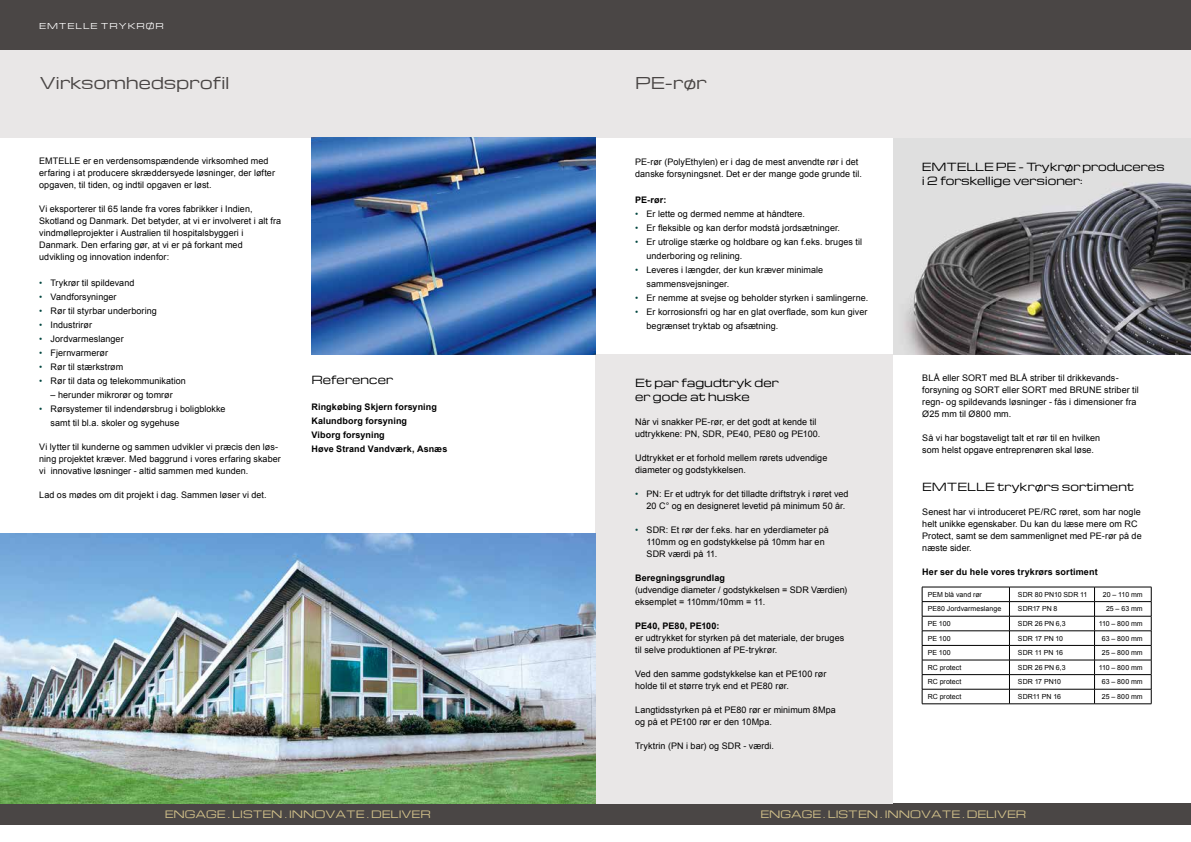
<style>
.page{position:relative;width:1191px;height:842px;background:#fff}
.page>*{position:absolute;margin:0;border:0;box-sizing:border-box;transform-origin:0 0}
.t1{font:16px "Michroma";letter-spacing:.005em;color:#4a4645}
.t2{font:11px/14px "Michroma";color:#000}
.t3{font:10px "Michroma";color:#d4c38b}
.t4{font:9px/12px "Arial";letter-spacing:.005em;color:#000}
.t5{font:700 9px/14px "Arial";letter-spacing:.01em;color:#000}
.t6{font:8px "Michroma";letter-spacing:.115em;color:#fff}
.t7{font:7px "Arial";letter-spacing:.005em;color:#000}
.s1{color:#00463f}
</style>
<div class="page">
<div style="left:0;top:804px;width:609px;height:21px;background:#4a4645"></div>
<div style="left:581px;top:804px;width:610px;height:21px;background:#4a4645"></div>
<img style="left:893px;top:138px;width:298px;height:216px">
<div style="left:0;top:49px;width:595px;height:89px;background:#e9e7e7"></div>
<div style="left:595px;top:49px;width:596px;height:89px;background:#e9e7e7"></div>
<div style="left:595px;top:354px;width:298px;height:450px;background:#e9e7e7"></div>
<div style="left:0;top:0;width:1191px;height:49px;background:#4a4645"></div>
<img style="left:0;top:533px;width:595px;height:271px">
<hr style="left:922px;top:587px;width:87px;height:1px;background:#000">
<hr style="left:1009px;top:587px;width:85px;height:1px;background:#000">
<hr style="left:1094px;top:587px;width:57px;height:1px;background:#000">
<hr style="left:922px;top:601px;width:87px;height:1px;background:#000">
<hr style="left:1009px;top:601px;width:85px;height:1px;background:#000">
<hr style="left:1094px;top:601px;width:57px;height:1px;background:#000">
<hr style="left:922px;top:616px;width:87px;height:1px;background:#000">
<hr style="left:1009px;top:616px;width:85px;height:1px;background:#000">
<hr style="left:1094px;top:616px;width:57px;height:1px;background:#000">
<hr style="left:922px;top:631px;width:87px;height:1px;background:#000">
<hr style="left:1009px;top:631px;width:85px;height:1px;background:#000">
<hr style="left:1094px;top:631px;width:57px;height:1px;background:#000">
<hr style="left:922px;top:645px;width:87px;height:1px;background:#000">
<hr style="left:1009px;top:645px;width:85px;height:1px;background:#000">
<hr style="left:1094px;top:645px;width:57px;height:1px;background:#000">
<hr style="left:922px;top:660px;width:87px;height:1px;background:#000">
<hr style="left:1009px;top:660px;width:85px;height:1px;background:#000">
<hr style="left:1094px;top:660px;width:57px;height:1px;background:#000">
<hr style="left:922px;top:674px;width:87px;height:1px;background:#000">
<hr style="left:1009px;top:674px;width:85px;height:1px;background:#000">
<hr style="left:1094px;top:674px;width:57px;height:1px;background:#000">
<hr style="left:922px;top:689px;width:87px;height:1px;background:#000">
<svg style="left:922px;top:587px;width:1px;height:117px"></svg>
<hr style="left:1009px;top:689px;width:85px;height:1px;background:#000">
<svg style="left:1009px;top:587px;width:1px;height:117px"></svg>
<hr style="left:1094px;top:689px;width:57px;height:1px;background:#000">
<svg style="left:1094px;top:587px;width:1px;height:117px"></svg>
<svg style="left:1151px;top:587px;width:1px;height:117px"></svg>
<hr style="left:922px;top:704px;width:87px;height:1px;background:#000">
<hr style="left:1009px;top:704px;width:85px;height:1px;background:#000">
<hr style="left:1094px;top:704px;width:57px;height:1px;background:#000">
<img style="left:311px;top:138px;width:284px;height:216px">
<p class="t6" style="left:39px;top:22px;width:126px">EMTELLE TRYKRØR</p>
<h1 class="t1" style="left:40px;top:74px;width:191px">Virksomhedsprofil</h1>
<h1 class="t1" style="left:635px;top:74px;width:73px">PE-rør</h1>
<p class="t4" style="left:39px;top:155px;width:237px">EMTELLE er en verdensomspændende virksomhed med erfaring i at producere skræddersyede løsninger, der løfter opgaven, til tiden, og indtil opgaven er løst.</p>
<p class="t4" style="left:39px;top:203px;width:243px">Vi eksporterer til 65 lande fra vores fabrikker i Indien, Skotland og Danmark. Det betyder, at vi er involveret i alt fra vindmølleprojekter i Australien til hospitalsbyggeri i Danmark. Den erfaring gør, at vi er på forkant med<br>udvikling og innovation indenfor:</p>
<p class="t4" style="left:39px;top:277px;width:97px"><span class="s1">•</span> Trykrør til spildevand</p>
<p class="t4" style="left:39px;top:291px;width:79px"><span class="s1">•</span> Vandforsyninger</p>
<p class="t4" style="left:39px;top:305px;width:119px"><span class="s1">•</span> Rør til styrbar underboring</p>
<p class="t4" style="left:39px;top:319px;width:54px"><span class="s1">•</span> Industrirør</p>
<p class="t4" style="left:39px;top:333px;width:86px"><span class="s1">•</span> Jordvarmeslanger</p>
<p class="t4" style="left:39px;top:347px;width:70px"><span class="s1">•</span> Fjernvarmerør</p>
<p class="t4" style="left:39px;top:361px;width:86px"><span class="s1">•</span> Rør til stærkstrøm</p>
<p class="t4" style="left:39px;top:375px;width:148px"><span class="s1">•</span> Rør til data og telekommunikation</p>
<p class="t4" style="left:51px;top:389px;width:124px">– herunder mikrorør og tomrør</p>
<p class="t4" style="left:51px;top:402px;width:176px;line-height:14px;text-indent:-11px"><span class="s1">•</span> Rørsystemer til indendørsbrug i boligblokke samt til bl.a. skoler og sygehuse</p>
<p class="t4" style="left:39px;top:441px;width:243px">Vi lytter til kunderne og sammen udvikler vi præcis den løs&shy;ning projektet kræver. Med baggrund i vores erfaring skaber vi innovative løsninger - altid sammen med kunden.</p>
<p class="t4" style="left:39px;top:489px;width:229px">Lad os mødes om dit projekt i dag. Sammen løser vi det.</p>
<p class="t2" style="left:311px;top:373px;width:83px">Referencer</p>
<p class="t5" style="left:311px;top:400px;width:137px">Ringkøbing Skjern forsyning<br>Kalundborg forsyning<br>Viborg forsyning<br>Høve Strand Vandværk, Asnæs</p>
<p class="t4" style="left:635px;top:156px;width:228px">PE-rør (PolyEthylen) er i dag de mest anvendte rør i det danske forsyningsnet. Det er der mange gode grunde til.</p>
<p class="t5" style="left:635px;top:193px;width:33px">PE-rør:</p>
<p class="t4" style="left:635px;top:208px;width:171px"><span class="s1">•</span> Er lette og dermed nemme at håndtere.</p>
<p class="t4" style="left:635px;top:222px;width:206px"><span class="s1">•</span> Er fleksible og kan derfor modstå jordsætninger.</p>
<p class="t4" style="left:646px;top:235px;width:217px;line-height:14px;text-indent:-11px"><span class="s1">•</span> Er utrolige stærke og holdbare og kan f.eks. bruges til underboring og relining.</p>
<p class="t4" style="left:646px;top:263px;width:178px;line-height:14px;text-indent:-11px"><span class="s1">•</span> Leveres i længder, der kun kræver minimale sammensvejsninger.</p>
<p class="t4" style="left:635px;top:292px;width:234px"><span class="s1">•</span> Er nemme at svejse og beholder styrken i samlingerne.</p>
<p class="t4" style="left:646px;top:305px;width:222px;line-height:14px;text-indent:-11px"><span class="s1">•</span> Er korrosionsfri og har en glat overflade, som kun giver begrænset tryktab og afsætning.</p>
<p class="t2" style="left:635px;top:376px;width:145px">Et par fagudtryk der er gode at huske</p>
<p class="t4" style="left:635px;top:416px;width:187px">Når vi snakker PE-rør, er det godt at kende til udtrykkene: PN, SDR, PE40, PE80 og PE100.</p>
<p class="t4" style="left:635px;top:452px;width:194px">Udtrykket er et forhold mellem rørets udvendige diameter og godstykkelsen.</p>
<p class="t4" style="left:646px;top:488px;width:203px;text-indent:-11px"><span class="s1">•</span> PN: Er et udtryk for det tilladte driftstryk i røret ved<br>20 C° og en designeret levetid på minimum 50 år.</p>
<p class="t4" style="left:646px;top:524px;width:184px;text-indent:-11px"><span class="s1">•</span> SDR: Et rør der f.eks. har en yderdiameter på<br>110mm og en godstykkelse på 10mm har en<br>SDR værdi på 11.</p>
<p class="t5" style="left:635px;top:571px;width:91px">Beregningsgrundlag</p>
<p class="t4" style="left:635px;top:584px;width:213px">(udvendige diameter / godstykkelsen = SDR Værdien) eksemplet = 110mm/10mm = 11.</p>
<p class="t5" style="left:635px;top:619px;width:86px">PE40, PE80, PE100:</p>
<p class="t4" style="left:635px;top:632px;width:211px">er udtrykket for styrken på det materiale, der bruges til selve produktionen af PE-trykrør.</p>
<p class="t4" style="left:635px;top:668px;width:193px">Ved den samme godstykkelse kan et PE100 rør holde til et større tryk end et PE80 rør.</p>
<p class="t4" style="left:635px;top:704px;width:202px">Langtidsstyrken på et PE80 rør er minimum 8Mpa og på et PE100 rør er den 10Mpa.</p>
<p class="t4" style="left:635px;top:740px;width:140px">Tryktrin (PN i bar) og SDR - værdi.</p>
<p class="t2" style="left:922px;top:161px;width:244px">EMTELLE PE - Trykrør produceres i 2 forskellige versioner:</p>
<p class="t4" style="left:922px;top:372px;width:218px">BLÅ eller SORT med BLÅ striber til drikkevands&shy;forsyning og SORT eller SORT med BRUNE striber til regn- og spildevands løsninger - fås i dimensioner fra Ø25 mm til Ø800 mm.</p>
<p class="t4" style="left:922px;top:432px;width:179px">Så vi har bogstaveligt talt et rør til en hvilken som helst opgave entreprenøren skal løse.</p>
<p class="t2" style="left:922px;top:480px;width:213px">EMTELLE trykrørs sortiment</p>
<p class="t4" style="left:922px;top:506px;width:221px">Senest har vi introduceret PE/RC røret, som har nogle helt unikke egenskaber. Du kan du læse mere om RC Protect, samt se dem sammenlignet med PE-rør på de næste sider.</p>
<p class="t5" style="left:922px;top:565px;width:177px">Her ser du hele vores trykrørs sortiment</p>
<p class="t7" style="left:927px;top:590px;width:56px">PEM blå vand rør</p>
<p class="t7" style="left:1018px;top:590px;width:71px">SDR 80 PN10 SDR 11</p>
<p class="t7" style="left:1103px;top:590px;width:41px">20 – 110 mm</p>
<p class="t7" style="left:927px;top:604px;width:75px">PE80 Jordvarmeslange</p>
<p class="t7" style="left:1018px;top:604px;width:41px">SDR17 PN 8</p>
<p class="t7" style="left:1106px;top:604px;width:38px">25 – 63 mm</p>
<p class="t7" style="left:927px;top:619px;width:24px">PE 100</p>
<p class="t7" style="left:1018px;top:619px;width:49px">SDR 26 PN 6,3</p>
<p class="t7" style="left:1098px;top:619px;width:46px">110 – 800 mm</p>
<p class="t7" style="left:927px;top:634px;width:24px">PE 100</p>
<p class="t7" style="left:1018px;top:634px;width:47px">SDR 17 PN 10</p>
<p class="t7" style="left:1101px;top:634px;width:42px">63 – 800 mm</p>
<p class="t7" style="left:927px;top:648px;width:24px">PE 100</p>
<p class="t7" style="left:1018px;top:648px;width:46px">SDR 11 PN 16</p>
<p class="t7" style="left:1101px;top:648px;width:42px">25 – 800 mm</p>
<p class="t7" style="left:927px;top:663px;width:35px">RC protect</p>
<p class="t7" style="left:1018px;top:663px;width:49px">SDR 26 PN 6,3</p>
<p class="t7" style="left:1098px;top:663px;width:46px">110 – 800 mm</p>
<p class="t7" style="left:927px;top:677px;width:35px">RC protect</p>
<p class="t7" style="left:1018px;top:677px;width:45px">SDR 17 PN10</p>
<p class="t7" style="left:1101px;top:677px;width:42px">63 – 800 mm</p>
<p class="t7" style="left:927px;top:692px;width:35px">RC protect</p>
<p class="t7" style="left:1018px;top:692px;width:44px">SDR11 PN 16</p>
<p class="t7" style="left:1101px;top:692px;width:42px">25 – 800 mm</p>
<p class="t3" style="left:165px;top:809px;width:267px">ENGAGE . LISTEN . INNOVATE . DELIVER</p>
<p class="t3" style="left:760px;top:809px;width:267px">ENGAGE . LISTEN . INNOVATE . DELIVER</p>
</div>
